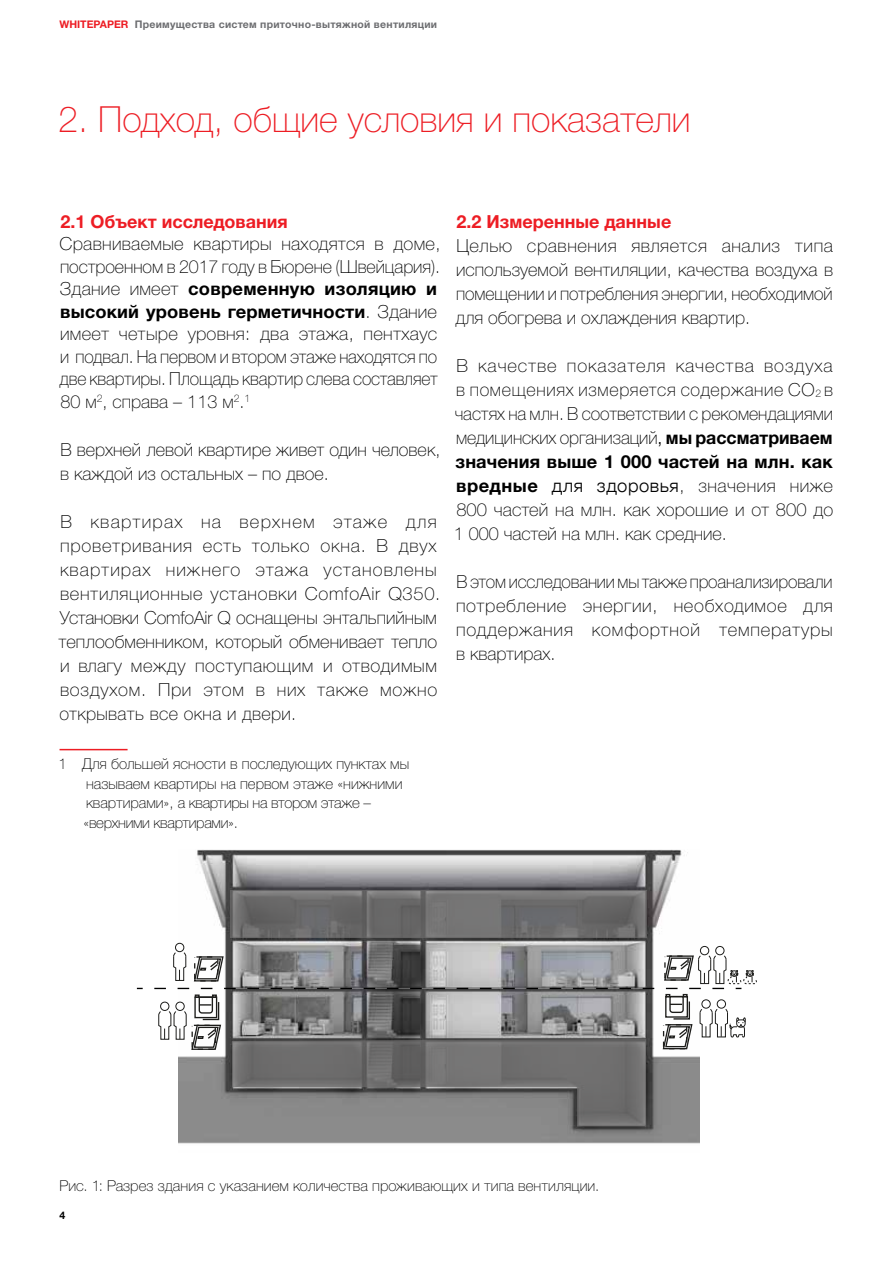
<style>
.page{position:relative;width:893px;height:1263px;background:#fff}
.page>*{position:absolute;margin:0;border:0;box-sizing:border-box;transform-origin:0 0}
.t1{font:100 36px "Helvetica Neue LTW1 G";color:#ed1d24}
.t2{font:100 18px/24px "Helvetica Neue LTW1 G";letter-spacing:.005em;color:#000;text-align:justify}
.t3{font:100 18px/24px "Helvetica Neue LTW1 G";letter-spacing:.03em;color:#000}
.t4{font:700 18px "Helvetica Neue LTW1 G";color:#ed1d24}
.t5{font:100 15px/19.5px "Helvetica Neue LTW1 G";color:#000}
.t6{font:700 10.5px "Helvetica Neue LTW1 G";letter-spacing:.025em;color:#6d6e71}
.t7{font:700 10.5px "Helvetica Neue LTW1 G";color:#000}
.s1{color:#ed1d24}
.s2{font-weight:700}
.s3{font-family:"Helvetica Neue";font-weight:300}
</style>
<div class="page">
<hr style="left:60px;top:749px;width:68px;height:1px;background:#ed1d24">
<img style="left:178px;top:849px;width:522px;height:295px">
<div style="left:175px;top:943px;width:9px;height:9px;border:1px solid #1d1d1b;border-radius:50%"></div>
<div style="left:715px;top:946px;width:9px;height:9px;border:1px solid #1d1d1b;border-radius:50%"></div>
<div style="left:700px;top:946px;width:9px;height:9px;border:1px solid #1d1d1b;border-radius:50%"></div>
<svg style="left:231px;top:890px;width:416px;height:47px;background:#6d6d6d"></svg>
<svg style="left:137px;top:951px;width:620px;height:175px"></svg>
<p class="t6" style="left:60px;top:18px;width:379px"><span class="s1">WHITEPAPER</span> Преимущества систем приточно-вытяжной вентиляции</p>
<h1 class="t1" style="left:58px;top:97px;width:634px">2. Подход, общие условия и показатели</h1>
<p class="t4" style="left:60px;top:210px;width:229px">2.1 Объект исследования</p>
<p class="t2" style="left:59px;top:232px;width:383px;line-height:22.5px;text-align:left">Сравниваемые квартиры находятся в доме, построенном в 2017 году в Бюрене (Швейцария).<br>Здание имеет <span class="s2">современную изоляцию и высокий уровень герметичности</span>. Здание имеет четыре уровня: два этажа, пентхаус и подвал. На первом и втором этаже находятся по две квартиры. Площадь квартир слева составляет 80 м<sup>2</sup>, справа – 113 м<sup>2</sup>.<sup>1</sup></p>
<p class="t2" style="left:60px;top:437px;width:382px">В верхней левой квартире живет один человек, в каждой из остальных – по двое.</p>
<p class="t3" style="left:59px;top:509px;width:383px">В квартирах на верхнем этаже для проветривания есть только окна. В двух квартирах нижнего этажа установлены вентиляционные установки ComfoAir Q350.<br>Установки ComfoAir Q оснащены энтальпийным теплообменником, который обменивает тепло и влагу между поступающим и отводимым воздухом. При этом в них также можно открывать все окна и двери.</p>
<p class="t5" style="left:84px;top:754px;width:327px;text-indent:-25px">1 Для большей ясности в последующих пунктах мы называем квартиры на первом этаже «нижними квартирами», а квартиры на втором этаже – «верхними квартирами».</p>
<p class="t4" style="left:456px;top:210px;width:216px">2.2 Измеренные данные</p>
<p class="t2" style="left:455px;top:233px;width:379px">Целью сравнения является анализ типа используемой вентиляции, качества воздуха в помещении и потребления энергии, необходимой для обогрева и охлаждения квартир.</p>
<p class="t2" style="left:454px;top:353px;width:381px">В качестве показателя качества воздуха в помещениях измеряется содержание CO<sub>2</sub> в частях на млн. В соответствии с рекомендациями медицинских организаций<span class="s3">,</span> <span class="s2">мы рассматриваем значения выше 1 000 частей на млн. как вредные</span> <span class="s3">для здоровья</span>, значения ниже 800 частей на млн. как хорошие и от 800 до 1 000 частей на млн. как средние.</p>
<p class="t2" style="left:456px;top:569px;width:378px">В этом исследовании мы также проанализировали потребление энергии, необходимое для поддержания комфортной температуры в квартирах.</p>
<p class="t5" style="left:60px;top:1176px;width:541px">Рис. 1: Разрез здания с указанием количества проживающих и типа вентиляции.</p>
<p class="t7" style="left:60px;top:1209px;width:7px">4</p>
</div>
